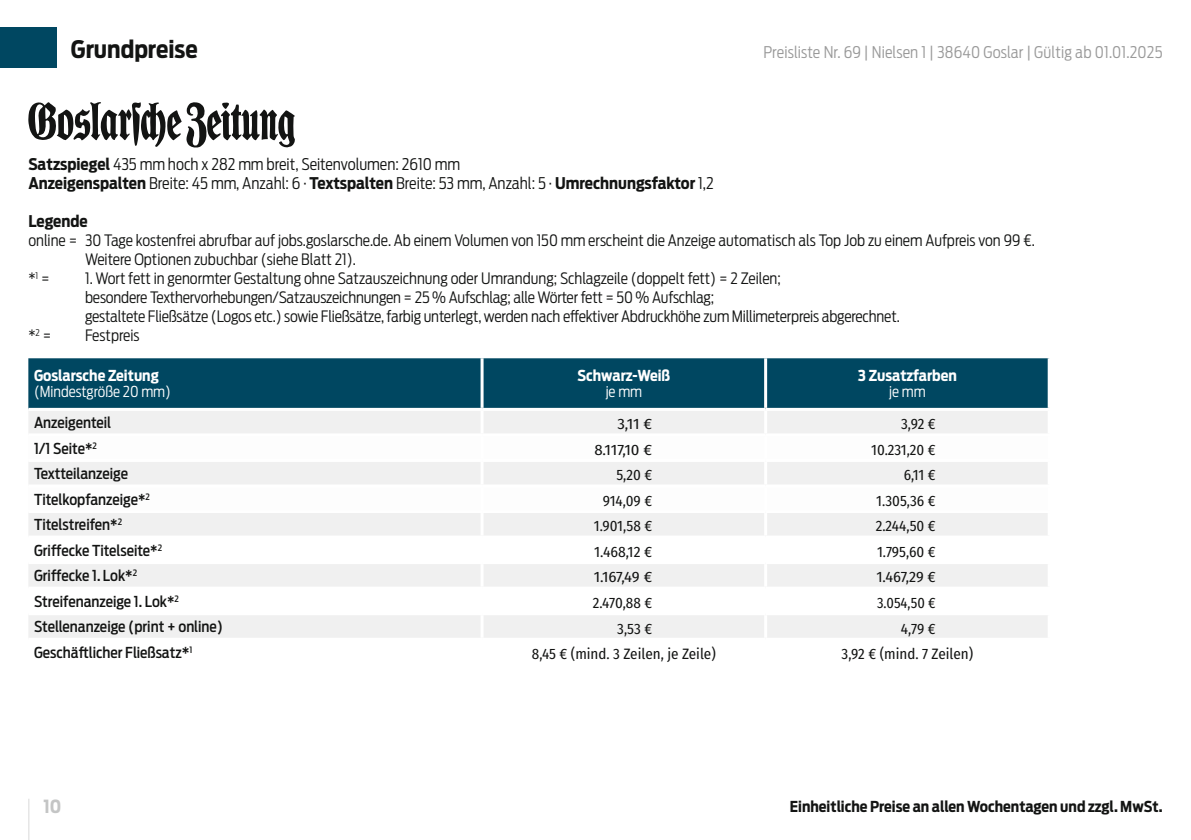
<style>
.page{position:relative;width:1191px;height:840px;background:#fff}
.page>*{position:absolute;margin:0;border:0;box-sizing:border-box;transform-origin:0 0}
.t1{font:700 24px "Antenna Cond";color:#131413}
.t2{font:700 18px "Antenna Cond";color:#c4c5c5}
.t3{font:300 16px/19px "Antenna Cond";color:#131413}
.t4{font:300 16px "Antenna Cond";letter-spacing:.01em;color:#999}
.t5{font:700 16px "Antenna Cond";color:#131413}
.t6{font:300 15.6px/19px "Antenna Cond";letter-spacing:-.01em;color:#131413}
.t7{font:500 15px "Antenna Cond";color:#131413}
.t8{font:15px "Fira Sans Condensed";color:#131413}
.t9{font:700 15px "Antenna Cond";color:#131413}
.t10{font:700 15px "Antenna Cond";color:#fff}
.t11{font:300 15px "Antenna Cond";color:#fff}
.t12{font:15px "Fira Sans Condensed";color:#131413;scale:1.11 1}
.t13{font:15px "Fira Sans Condensed";color:#131413;scale:1.09 1}
.t14{font:15px "Fira Sans Condensed";color:#131413;scale:1.06 1}
.t15{font:15px "Fira Sans Condensed";color:#131413;scale:.96 1}
.s1{font-weight:700}
</style>
<div class="page">
<hr style="left:28px;top:798px;width:1px;height:41px;background:#d9d9d9">
<svg style="left:28px;top:102px;width:267px;height:46px"></svg>
<div style="left:28px;top:358px;width:1019px;height:49px;background:#004761"></div>
<svg style="left:29px;top:411px;width:1018px;height:226px;fill:#f0f0f0"></svg>
<svg style="left:29px;top:436px;width:1018px;height:73px"></svg>
<hr style="left:480px;top:358px;width:3px;height:49px;background:#fff">
<hr style="left:764px;top:358px;width:3px;height:49px;background:#fff">
<hr style="left:480px;top:410px;width:3px;height:23px;background:#fff">
<hr style="left:764px;top:410px;width:3px;height:23px;background:#fff">
<hr style="left:28px;top:433px;width:454px;height:3px;background:#fff">
<hr style="left:482px;top:433px;width:283px;height:3px;background:#fff">
<hr style="left:480px;top:436px;width:3px;height:22px;background:#fff">
<hr style="left:765px;top:433px;width:285px;height:3px;background:#fff">
<hr style="left:764px;top:436px;width:3px;height:22px;background:#fff">
<hr style="left:28px;top:458px;width:454px;height:3px;background:#fff">
<hr style="left:482px;top:458px;width:283px;height:3px;background:#fff">
<hr style="left:480px;top:461px;width:3px;height:23px;background:#fff">
<hr style="left:765px;top:458px;width:285px;height:3px;background:#fff">
<hr style="left:764px;top:461px;width:3px;height:23px;background:#fff">
<hr style="left:28px;top:484px;width:454px;height:3px;background:#fff">
<hr style="left:482px;top:484px;width:283px;height:3px;background:#fff">
<hr style="left:480px;top:487px;width:3px;height:22px;background:#fff">
<hr style="left:765px;top:484px;width:285px;height:3px;background:#fff">
<hr style="left:764px;top:487px;width:3px;height:22px;background:#fff">
<hr style="left:28px;top:509px;width:454px;height:3px;background:#fff">
<hr style="left:482px;top:509px;width:283px;height:3px;background:#fff">
<hr style="left:480px;top:512px;width:3px;height:23px;background:#fff">
<hr style="left:765px;top:509px;width:285px;height:3px;background:#fff">
<hr style="left:764px;top:512px;width:3px;height:23px;background:#fff">
<hr style="left:28px;top:535px;width:454px;height:3px;background:#fff">
<hr style="left:482px;top:535px;width:283px;height:3px;background:#fff">
<hr style="left:480px;top:538px;width:3px;height:22px;background:#fff">
<hr style="left:765px;top:535px;width:285px;height:3px;background:#fff">
<hr style="left:764px;top:538px;width:3px;height:22px;background:#fff">
<hr style="left:28px;top:560px;width:454px;height:3px;background:#fff">
<hr style="left:482px;top:560px;width:283px;height:3px;background:#fff">
<hr style="left:480px;top:563px;width:3px;height:23px;background:#fff">
<hr style="left:765px;top:560px;width:285px;height:3px;background:#fff">
<hr style="left:764px;top:563px;width:3px;height:23px;background:#fff">
<hr style="left:28px;top:586px;width:454px;height:3px;background:#fff">
<hr style="left:482px;top:586px;width:283px;height:3px;background:#fff">
<hr style="left:480px;top:589px;width:3px;height:23px;background:#fff">
<hr style="left:765px;top:586px;width:285px;height:3px;background:#fff">
<hr style="left:764px;top:589px;width:3px;height:23px;background:#fff">
<hr style="left:28px;top:612px;width:454px;height:3px;background:#fff">
<hr style="left:482px;top:612px;width:283px;height:3px;background:#fff">
<hr style="left:480px;top:615px;width:3px;height:22px;background:#fff">
<hr style="left:765px;top:612px;width:285px;height:3px;background:#fff">
<hr style="left:764px;top:615px;width:3px;height:22px;background:#fff">
<div style="left:0;top:28px;width:57px;height:40px;background:#004761"></div>
<h1 class="t1" style="left:71px;top:34px;width:128px">Grundpreise</h1>
<p class="t4" style="left:763px;top:42px;width:400px">Preisliste Nr. 69 | Nielsen 1 | 38640 Goslar | Gültig ab 01.01.2025</p>
<p class="t3" style="left:28px;top:154px;width:687px"><span class="s1">Satzspiegel</span> 435 mm hoch x 282 mm breit, Seitenvolumen: 2610 mm<br><span class="s1">Anzeigenspalten</span> Breite: 45 mm, Anzahl: 6 · <span class="s1">Textspalten</span> Breite: 53 mm, Anzahl: 5 · <span class="s1">Umrechnungsfaktor</span> 1,2</p>
<p class="t5" style="left:28px;top:212px;width:61px">Legende</p>
<p class="t6" style="left:28px;top:231px;width:1008px">online = 30 Tage kostenfrei abrufbar auf jobs.goslarsche.de. Ab einem Volumen von 150 mm erscheint die Anzeige automatisch als Top Job zu einem Aufpreis von 99 €.</p>
<p class="t6" style="left:85px;top:250px;width:272px">Weitere Optionen zubuchbar (siehe Blatt 21).</p>
<p class="t6" style="left:28px;top:269px;width:23px">*<sup>1</sup> =</p>
<p class="t6" style="left:85px;top:269px;width:816px">1. Wort fett in genormter Gestaltung ohne Satzauszeichnung oder Umrandung; Schlagzeile (doppelt fett) = 2 Zeilen;<br>besondere Texthervorhebungen/Satzauszeichnungen = 25 % Aufschlag; alle Wörter fett = 50 % Aufschlag;<br>gestaltete Fließsätze (Logos etc.) sowie Fließsätze, farbig unterlegt, werden nach effektiver Abdruckhöhe zum Millimeterpreis abgerechnet.</p>
<p class="t6" style="left:28px;top:326px;width:25px">*<sup>2</sup> =</p>
<p class="t6" style="left:85px;top:326px;width:56px">Festpreis</p>
<p class="t10" style="left:34px;top:366px;width:126px">Goslarsche Zeitung</p>
<p class="t11" style="left:34px;top:382px;width:138px">(Mindestgröße 20 mm)</p>
<p class="t10" style="left:858px;top:366px;width:100px">3 Zusatzfarben</p>
<p class="t11" style="left:889px;top:382px;width:38px">je mm</p>
<p class="t10" style="left:577px;top:366px;width:94px">Schwarz-Weiß</p>
<p class="t11" style="left:605px;top:382px;width:38px">je mm</p>
<p class="t7" style="left:34px;top:412px;width:79px">Anzeigenteil</p>
<p class="t12" style="left:617px;top:412px;width:33px">3,11 €</p>
<p class="t8" style="left:901px;top:412px;width:36px">3,92 €</p>
<p class="t7" style="left:34px;top:438px;width:64px">1/1 Seite*<sup>2</sup></p>
<p class="t12" style="left:594px;top:438px;width:54px">8.117,10 €</p>
<p class="t8" style="left:871px;top:438px;width:66px">10.231,20 €</p>
<p class="t7" style="left:34px;top:463px;width:95px">Textteilanzeige</p>
<p class="t8" style="left:616px;top:463px;width:37px">5,20 €</p>
<p class="t8" style="left:904px;top:463px;width:33px">6,11 €</p>
<p class="t7" style="left:34px;top:489px;width:117px">Titelkopfanzeige*<sup>2</sup></p>
<p class="t8" style="left:603px;top:489px;width:51px">914,09 €</p>
<p class="t8" style="left:876px;top:489px;width:61px">1.305,36 €</p>
<p class="t7" style="left:34px;top:514px;width:90px">Titelstreifen*<sup>2</sup></p>
<p class="t8" style="left:594px;top:514px;width:60px">1.901,58 €</p>
<p class="t8" style="left:875px;top:514px;width:62px">2.244,50 €</p>
<p class="t7" style="left:34px;top:540px;width:130px">Griffecke Titelseite*<sup>2</sup></p>
<p class="t8" style="left:594px;top:540px;width:59px">1.468,12 €</p>
<p class="t8" style="left:877px;top:540px;width:60px">1.795,60 €</p>
<p class="t7" style="left:34px;top:565px;width:105px">Griffecke 1. Lok*<sup>2</sup></p>
<p class="t13" style="left:594px;top:565px;width:55px">1.167,49 €</p>
<p class="t14" style="left:876px;top:565px;width:57px">1.467,29 €</p>
<p class="t7" style="left:34px;top:591px;width:146px">Streifenanzeige 1. Lok*<sup>2</sup></p>
<p class="t8" style="left:593px;top:591px;width:61px">2.470,88 €</p>
<p class="t15" style="left:877px;top:591px;width:63px">3.054,50 €</p>
<p class="t7" style="left:34px;top:616px;width:191px">Stellenanzeige (print + online)</p>
<p class="t8" style="left:617px;top:616px;width:36px">3,53 €</p>
<p class="t8" style="left:901px;top:616px;width:36px">4,79 €</p>
<p class="t7" style="left:34px;top:642px;width:160px">Geschäftlicher Fließsatz*<sup>1</sup></p>
<p class="t8" style="left:532px;top:642px;width:185px">8,45 € (mind. 3 Zeilen, je Zeile)</p>
<p class="t8" style="left:841px;top:642px;width:133px">3,92 € (mind. 7 Zeilen)</p>
<p class="t2" style="left:44px;top:795px;width:19px">10</p>
<p class="t9" style="left:790px;top:797px;width:374px">Einheitliche Preise an allen Wochentagen und zzgl. MwSt.</p>
</div>
